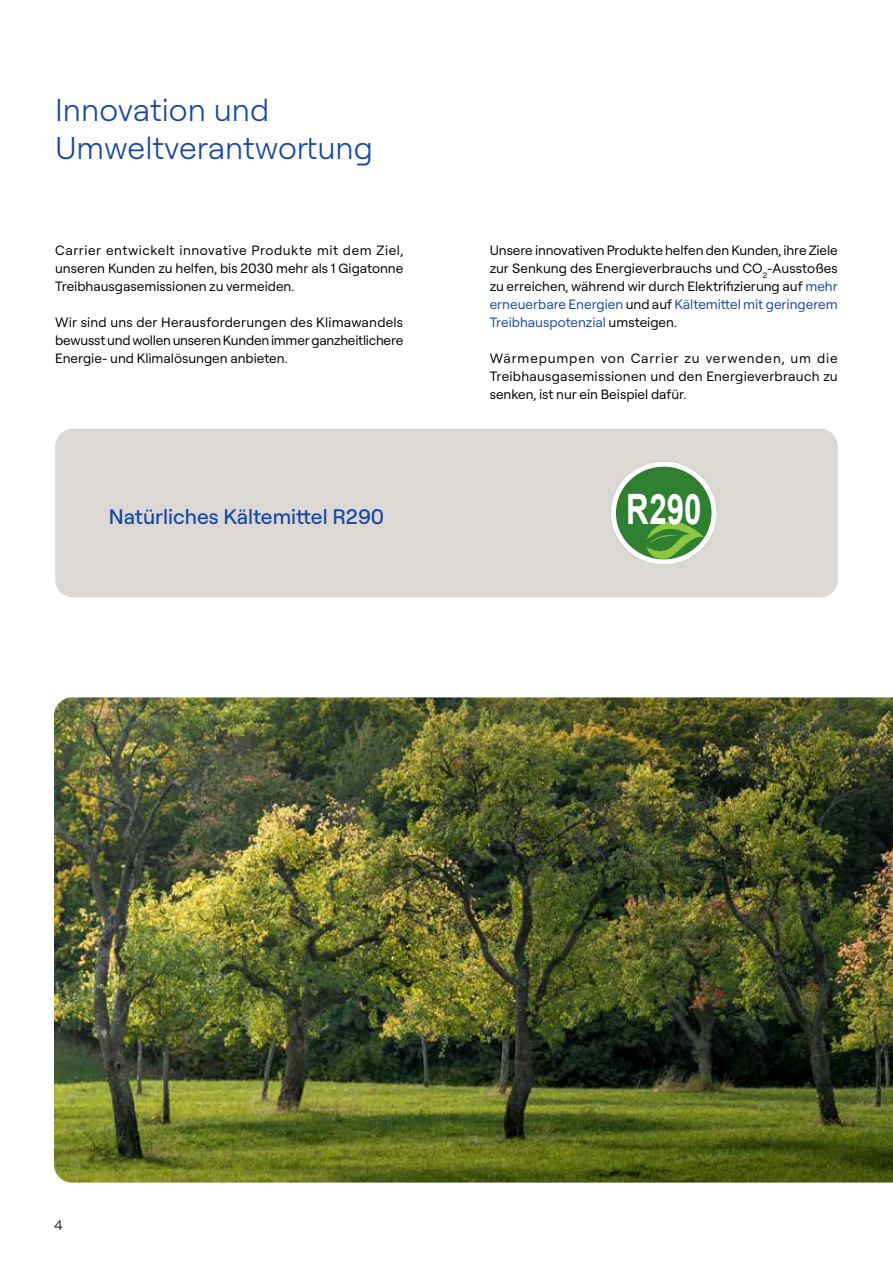
<style>
.page{position:relative;width:893px;height:1263px;background:#fff}
.page>*{position:absolute;margin:0;border:0;box-sizing:border-box;transform-origin:0 0}
.t1{font:700 41.85px "Arial";color:#fff;scale:.75 1}
.t2{font:300 31.5px/37.8px "Roobert";color:#17479e}
.t3{font:500 21px "Roobert";color:#17479e}
.t4{font:13.5px/18px "Roobert";color:#000;text-align:justify}
.t5{font:300 13.5px "Roobert";color:#000}
.s1{color:#17479e}
</style>
<div class="page">
<img style="left:54px;top:697px;width:839px;height:485px">
<div style="left:55px;top:429px;width:783px;height:168px;background:#dbd8d6;border-radius:18px"></div>
<svg style="left:611px;top:461px;width:106px;height:104px;background:#4b914c"></svg>
<svg style="left:646px;top:517px;width:58px;height:42px;background:#60a148"></svg>
<div style="left:611px;top:461px;width:106px;height:104px;border:5px solid #fff;border-radius:50%"></div>
<h2 class="t2" style="left:55px;top:89px;width:319px">Innovation und<br>Umweltverantwortung</h2>
<p class="t4" style="left:55px;top:240px;width:350px">Carrier entwickelt innovative Produkte mit dem Ziel, unseren Kunden zu helfen, bis 2030 mehr als 1 Gigatonne Treibhausgasemissionen zu vermeiden.</p>
<p class="t4" style="left:55px;top:312px;width:350px">Wir sind uns der Herausforderungen des Klimawandels bewusst und wollen unseren Kunden immer ganzheitlichere Energie- und Klimalösungen anbieten.</p>
<h3 class="t3" style="left:109px;top:500px;width:277px">Natürliches Kältemittel R290</h3>
<p class="t4" style="left:490px;top:240px;width:350px">Unsere innovativen Produkte helfen den Kunden, ihre Ziele zur Senkung des Energieverbrauchs und CO<sub>2</sub>-Ausstoßes zu erreichen, während wir durch Elektrifizierung auf <span class="s1">mehr erneuerbare Energien</span> und auf <span class="s1">Kältemittel mit geringerem Treibhauspotenzial</span> umsteigen.</p>
<p class="t4" style="left:490px;top:348px;width:350px">Wärmepumpen von Carrier zu verwenden, um die Treibhausgasemissionen und den Energieverbrauch zu senken, ist nur ein Beispiel dafür.</p>
<h1 class="t1" style="left:626px;top:482px;width:102px">R290</h1>
<p class="t5" style="left:54px;top:1215px;width:10px">4</p>
</div>
